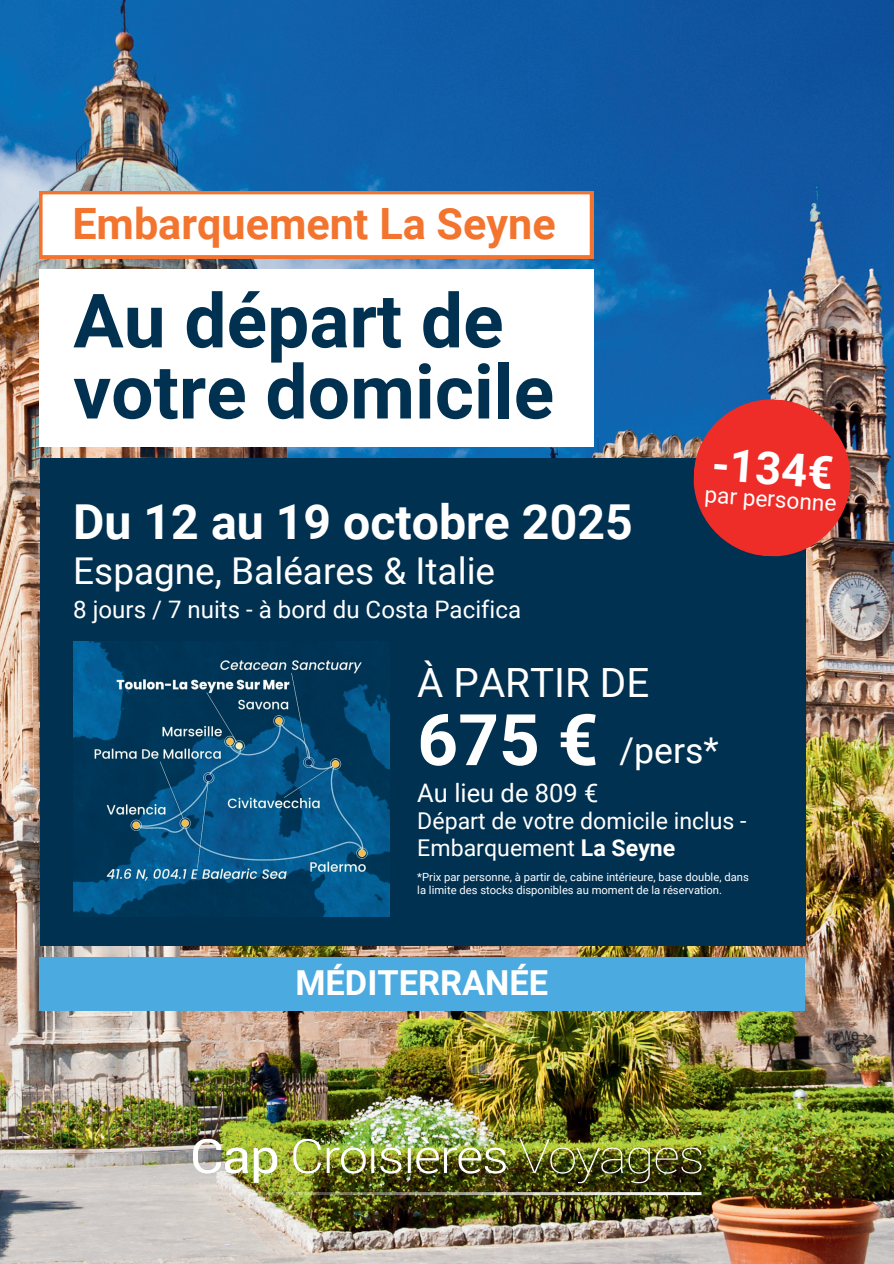
<style>
.page{position:relative;width:894px;height:1264px;background:#fff}
.page>*{position:absolute;margin:0;border:0;box-sizing:border-box;transform-origin:0 0}
.t1{font:700 74.85px/71.1px "Roboto";color:#003151}
.t2{font:700 48.15px "Roboto";color:#fff}
.t3{font:700 45.3px "Roboto";color:#fff}
.t4{font:700 43.2px "Roboto";color:#f3742e}
.t5{font:40.35px "Roboto";color:#fff}
.t6{font:36.9px "Roboto";color:#fff}
.t7{font:35.55px "Roboto";color:#fff}
.t8{font:700 34.35px "Roboto";color:#fff}
.t9{font:25.5px "Roboto";color:#fff}
.t10{font:24.15px "Roboto";color:#fff}
.t11{font:23.1px/27px "Roboto";color:#fff}
.t12{font:22.65px "Roboto";color:#fff}
.t13{font:11.25px/13px "Roboto";color:#fff}
.s1{font-weight:700;font-size:71.25px}
.s2{font-weight:700}
</style>
<div class="page">
<img style="left:0;top:0;width:893px;height:1263px">
<div style="left:40px;top:458px;width:765px;height:487px;background:#003151"></div>
<svg style="left:40px;top:270px;width:553px;height:176px"></svg>
<svg style="left:39px;top:191px;width:554px;height:67px"></svg>
<img style="left:73px;top:641px;width:316px;height:275px">
<div style="left:39px;top:957px;width:765px;height:54px;background:#4babe0"></div>
<img style="left:164px;top:1107px;width:565px;height:104px">
<svg style="left:690px;top:396px;width:163px;height:163px;background:#bc3537"></svg>
<h3 class="t4" style="left:72px;top:193px;width:484px">Embarquement La Seyne</h3>
<h1 class="t1" style="left:73px;top:282px;width:482px">Au départ de votre domicile</h1>
<h2 class="t2" style="left:73px;top:487px;width:560px">Du 12 au 19 octobre 2025</h2>
<h3 class="t6" style="left:73px;top:545px;width:423px">Espagne, Baléares &amp; Italie</h3>
<h3 class="t10" style="left:73px;top:592px;width:449px">8 jours / 7 nuits - à bord du Costa Pacifica</h3>
<h3 class="t5" style="left:417px;top:654px;width:233px">À PARTIR DE</h3>
<h3 class="t3" style="left:714px;top:432px;width:123px;rotate:4deg">-134€</h3>
<h3 class="t12" style="left:705px;top:478px;width:134px;rotate:4deg">par personne</h3>
<h3 class="t7" style="left:417px;top:726px;width:303px"><span class="s1">675 €</span> /pers*</h3>
<h3 class="t9" style="left:417px;top:775px;width:183px">Au lieu de 809 €</h3>
<h3 class="t11" style="left:417px;top:806px;width:331px">Départ de votre domicile inclus -<br>Embarquement <span class="s2">La Seyne</span></h3>
<p class="t13" style="left:417px;top:869px;width:333px">*Prix par personne, à partir de, cabine intérieure, base double, dans la limite des stocks disponibles au moment de la réservation.</p>
<h3 class="t8" style="left:295px;top:958px;width:254px">MÉDITERRANÉE</h3>
</div>
